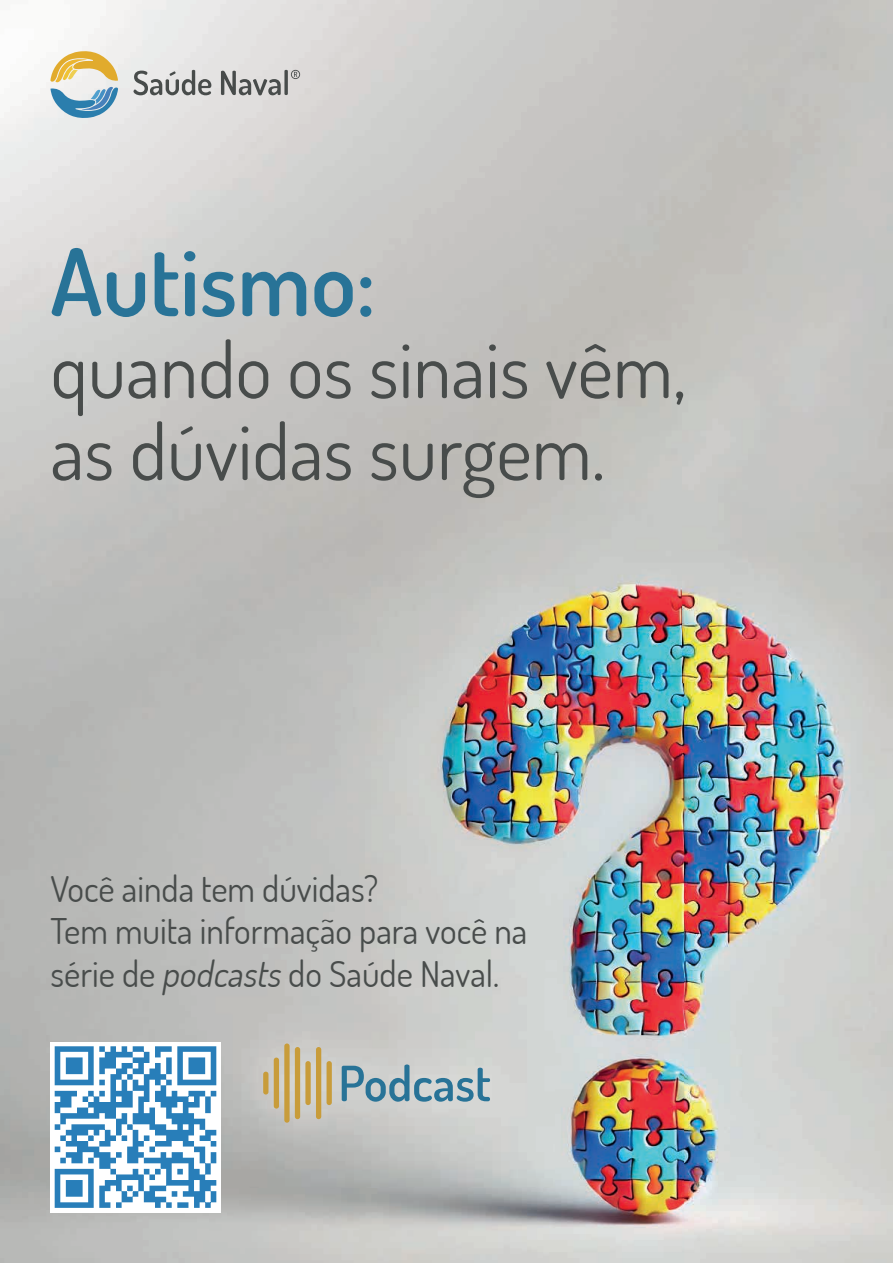
<style>
.page{position:relative;width:893px;height:1263px;background:#fff}
.page>*{position:absolute;margin:0;border:0;box-sizing:border-box;transform-origin:0 0}
.t1{font:600 92.7px "Dosis";color:#287397}
.t2{font:77.25px/81.9px "Dosis";color:#484c4b}
.t3{font:35.4px/42.5px "Dosis";color:#484c4b}
.s1{font-style:italic}
</style>
<div class="page">
<img style="left:0;top:0;width:683px;height:683px">
<img style="left:683px;top:0;width:210px;height:1263px">
<img style="left:0;top:683px;width:684px;height:317px">
<img style="left:527px;top:1000px;width:157px;height:263px">
<img style="left:199px;top:980px;width:355px;height:207px">
<div style="left:263px;top:1072px;width:5px;height:22px;background:#c89c3a;border-radius:3px"></div>
<div style="left:274px;top:1057px;width:5px;height:51px;background:#c89c3a;border-radius:3px"></div>
<div style="left:284px;top:1043px;width:6px;height:80px;background:#c89c3a;border-radius:3px"></div>
<div style="left:295px;top:1047px;width:5px;height:72px;background:#c89c3a;border-radius:3px"></div>
<div style="left:305px;top:1061px;width:6px;height:44px;background:#c89c3a;border-radius:3px"></div>
<div style="left:316px;top:1047px;width:5px;height:72px;background:#c89c3a;border-radius:3px"></div>
<div style="left:327px;top:1061px;width:5px;height:44px;background:#c89c3a;border-radius:3px"></div>
<svg style="left:342px;top:1064px;width:148px;height:38px"></svg>
<svg style="left:50px;top:51px;width:68px;height:68px"></svg>
<svg style="left:133px;top:70px;width:78px;height:25px"></svg>
<svg style="left:221px;top:71px;width:60px;height:24px"></svg>
<svg style="left:284px;top:70px;width:4px;height:25px"></svg>
<svg style="left:291px;top:70px;width:9px;height:9px"></svg>
<div style="left:50px;top:1042px;width:171px;height:170px;background:#fff"></div>
<svg style="left:55px;top:1046px;width:161px;height:162px"></svg>
<h1 class="t1" style="left:50px;top:218px;width:327px">Autismo:</h1>
<h2 class="t2" style="left:50px;top:326px;width:637px">quando os sinais vêm, as dúvidas surgem.</h2>
<p class="t3" style="left:50px;top:866px;width:478px">Você ainda tem dúvidas?<br>Tem muita informação para você na série de <span class="s1">podcasts</span> do Saúde Naval.</p>
</div>
